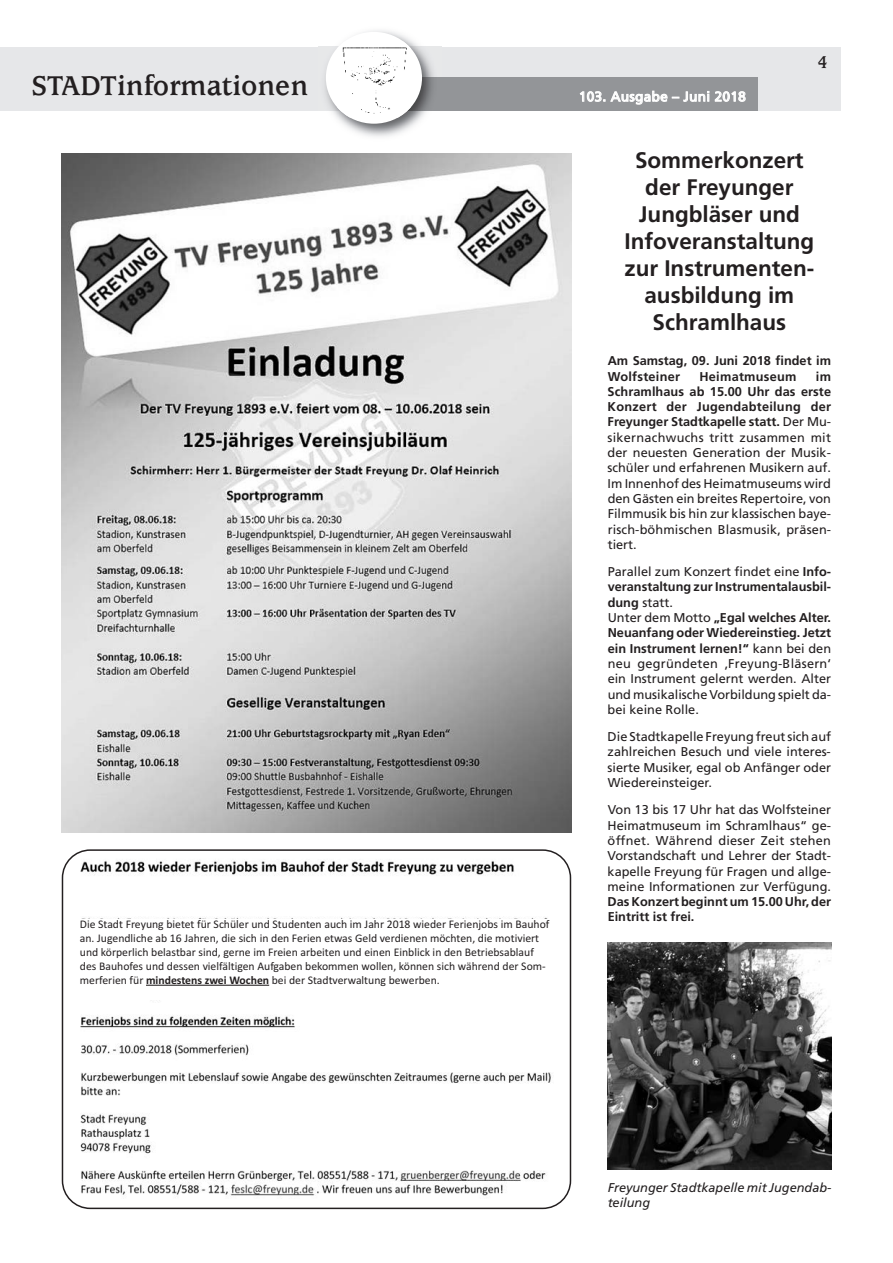
<style>
.page{position:relative;width:893px;height:1263px;background:#fff}
.page>*{position:absolute;margin:0;border:0;box-sizing:border-box;transform-origin:0 0}
.t1{font:700 30px "Usherwood";color:#231f20}
.t2{font:700 22.5px/27px "Frutiger";color:#231f20;text-align:center}
.t3{font:700 18.9px "Usherwood";color:#231f20}
.t4{font:13.5px "Frutiger";letter-spacing:.03em;color:#fff}
.t5{font:12.75px/15.3px "Frutiger";color:#231f20;text-align:justify}
.t6{font:700 12.75px/15.3px "Frutiger";color:#231f20}
.t7{font:italic 12.75px/15.3px "Frutiger";color:#231f20}
.t8{font:700 12.75px "Frutiger";letter-spacing:.02em;color:#231f20}
.t9{font:11.7px/14.1px "Calibri";color:#231f20}
.s1{font-weight:700}
</style>
<div class="page">
<div style="left:0;top:47px;width:350px;height:64px;background:#e6e7e9"></div>
<div style="left:363px;top:47px;width:478px;height:64px;background:#e6e7e9"></div>
<div style="left:363px;top:77px;width:394px;height:34px;background:#939598"></div>
<img style="left:319px;top:30px;width:123px;height:107px">
<img style="left:319px;top:47px;width:18px;height:64px">
<img style="left:411px;top:47px;width:31px;height:64px">
<div style="left:326px;top:32px;width:96px;height:92px;background:#fff;border-radius:50%"></div>
<img style="left:337px;top:42px;width:74px;height:76px">
<svg style="left:580px;top:91px;width:129px;height:14px"></svg>
<svg style="left:715px;top:91px;width:31px;height:11px"></svg>
<img style="left:62px;top:153px;width:509px;height:679px">
<img style="left:608px;top:942px;width:224px;height:227px">
<svg style="left:62px;top:849px;width:509px;height:360px"></svg>
<div style="left:80px;top:919px;width:475px;height:81px;background:#fff"></div>
<hr style="left:146px;top:985px;width:123px;height:1px;background:#231f20">
<h1 class="t1" style="left:32px;top:74px;width:278px">STADTinformationen</h1>
<p class="t9" style="left:80px;top:917px;width:471px">Die Stadt Freyung bietet für Schüler und Studenten auch im Jahr 2018 wieder Ferienjobs im Bauhof an. Jugendliche ab 16 Jahren, die sich in den Ferien etwas Geld verdienen möchten, die motiviert und körperlich belastbar sind, gerne im Freien arbeiten und einen Einblick in den Betriebsablauf des Bauhofes und dessen vielfältigen Aufgaben bekommen wollen, können sich während der Som&shy;merferien für <span class="s1">mindestens zwei Wochen</span> bei der Stadtverwaltung bewerben.</p>
<p class="t4" style="left:579px;top:91px;width:168px">103. Ausgabe – Juni 2018</p>
<h3 class="t3" style="left:817px;top:55px;width:12px">4</h3>
<h2 class="t2" style="left:624px;top:149px;width:191px">Sommerkonzert der Freyunger<br>Jungbläser und<br>Infoveranstaltung zur Instrumenten&shy;ausbildung im<br>Schramlhaus</h2>
<p class="t6" style="left:608px;top:354px;width:225px">Am Samstag, 09. Juni 2018 findet im<br>Wolfsteiner</p>
<p class="t5" style="left:608px;top:369px;width:225px;text-indent:208px"><span class="s1">im Schramlhaus ab 15.00 Uhr das erste Konzert der Jugendabteilung der Freyunger Stadtkapelle statt.</span> Der Mu&shy;sikernachwuchs tritt zusammen mit der neuesten Generation der Musik&shy;schüler und erfahrenen Musikern auf.<br>Im Innenhof des Heimatmuseums wird den Gästen ein breites Repertoire, von Filmmusik bis hin zur klassischen baye&shy;risch-böhmischen Blasmusik, präsen&shy;tiert.</p>
<p class="t5" style="left:608px;top:565px;width:225px;text-align:left">Parallel zum Konzert findet eine <span class="s1">Info&shy;veranstaltung zur Instrumentalausbil&shy;dung</span> statt.<br>Unter dem Motto <span class="s1">„Egal welches Alter.<br>Neuanfang oder Wiedereinstieg. Jetzt ein Instrument lernen!“</span> kann bei den neu gegründeten ‚Freyung-Bläsern‘ ein Instrument gelernt werden. Alter und musikalische Vorbildung spielt da&shy;bei keine Rolle.</p>
<p class="t5" style="left:608px;top:730px;width:225px">Die Stadtkapelle Freyung freut sich auf zahlreichen Besuch und viele interes&shy;sierte Musiker, egal ob Anfänger oder Wiedereinsteiger.</p>
<p class="t5" style="left:608px;top:803px;width:225px">Von 13 bis 17 Uhr hat das Wolfsteiner Heimatmuseum im Schramlhaus“ ge&shy;öffnet. Während dieser Zeit stehen Vorstandschaft und Lehrer der Stadt&shy;kapelle Freyung für Fragen und allge&shy;meine Informationen zur Verfügung.</p>
<p class="t6" style="left:608px;top:895px;width:225px">Das Konzert beginnt um 15.00 Uhr, der<br>Eintritt ist frei.</p>
<p class="t8" style="left:699px;top:371px;width:98px">Heimatmuseum</p>
<p class="t7" style="left:608px;top:1181px;width:225px">Freyunger Stadtkapelle mit Jugendab&shy;teilung</p>
</div>
